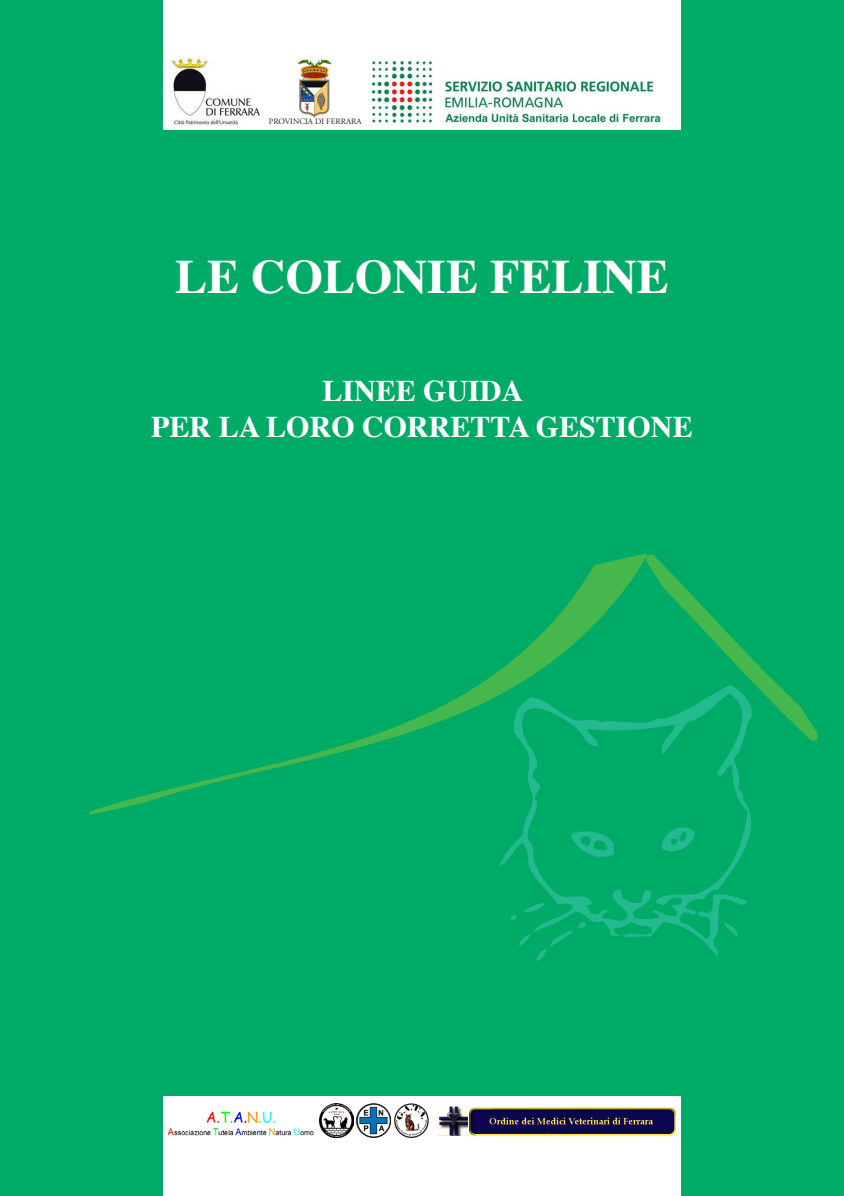
<style>
.page{position:relative;width:844px;height:1196px;background:#fff}
.page>*{position:absolute;margin:0;border:0;box-sizing:border-box;transform-origin:0 0}
.t1{font:700 48px "Times";color:#fff}
.t2{font:700 30px/36px "Times";color:#fff;text-align:center}
.t3{font:8.2px "Adobe Garamond Pro";color:#231f20}
</style>
<div class="page">
<div style="left:0;top:0;width:844px;height:1195px;background:#00ab67"></div>
<div style="left:163px;top:0;width:518px;height:130px;background:#fff"></div>
<div style="left:163px;top:1096px;width:518px;height:99px;background:#fff"></div>
<img style="left:167px;top:1111px;width:147px;height:25px">
<img style="left:297px;top:59px;width:35px;height:59px">
<img style="left:372px;top:61px;width:291px;height:62px">
<img style="left:437px;top:1106px;width:240px;height:29px">
<img style="left:356px;top:1105px;width:36px;height:33px">
<img style="left:319px;top:1103px;width:34px;height:33px">
<div style="left:356px;top:1103px;width:35px;height:34px;border:1px solid #231f20;border-radius:50%"></div>
<img style="left:394px;top:1105px;width:34px;height:31px">
<div style="left:394px;top:1103px;width:35px;height:34px;border:1px solid #231f20;border-radius:50%"></div>
<img style="left:169px;top:57px;width:92px;height:69px">
<svg style="left:0;top:0;width:4px;height:4px"></svg>
<svg style="left:0;top:1192px;width:4px;height:4px"></svg>
<svg style="left:840px;top:0;width:4px;height:4px"></svg>
<svg style="left:840px;top:1192px;width:4px;height:4px"></svg>
<p class="t3" style="left:269px;top:116px;width:94px">PROVINCIA DI FERRARA</p>
<h1 class="t1" style="left:175px;top:231px;width:495px">LE COLONIE FELINE</h1>
<p class="t2" style="left:151px;top:370px;width:543px">LINEE GUIDA<br>PER LA LORO CORRETTA GESTIONE</p>
</div>
